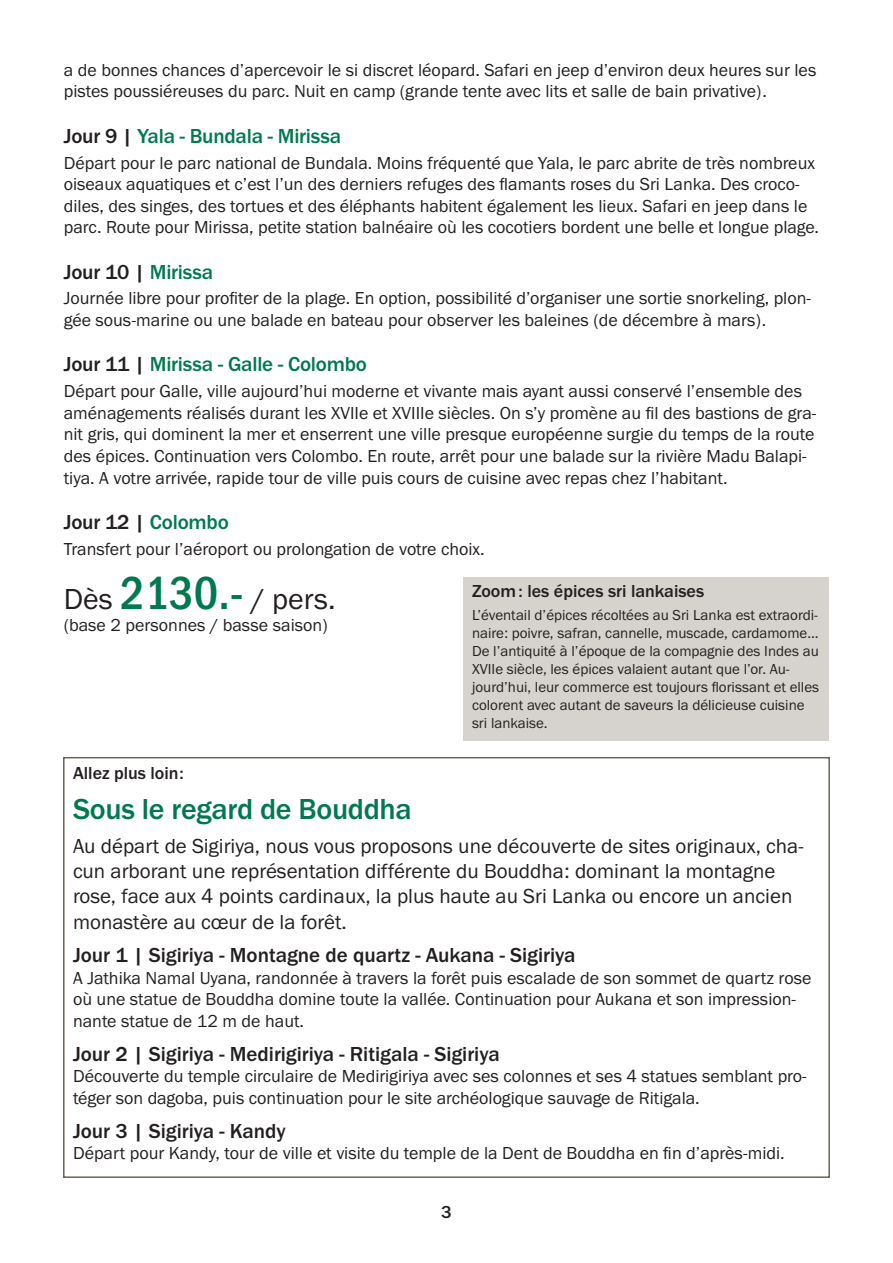
<style>
.page{position:relative;width:893px;height:1263px;background:#fff}
.page>*{position:absolute;margin:0;border:0;box-sizing:border-box;transform-origin:0 0}
.t1{font:500 30px "Franklin Gothic URW";letter-spacing:-.01em;color:#00794e}
.t2{font:30px "Franklin Gothic URW Boo";color:#231f20}
.t3{font:21px/25.2px "Franklin Gothic URW Boo";color:#231f20}
.t4{font:500 21px "Franklin Gothic URW";color:#231f20}
.t5{font:500 21px "Franklin Gothic URW";letter-spacing:-.01em;color:#00794e}
.t6{font:18px/21.6px "Franklin Gothic URW Boo";color:#231f20}
.t7{font:500 18px "Franklin Gothic URW";color:#231f20}
.t8{font:15px/18px "Franklin Gothic URW Boo";color:#231f20}
.s1{color:#231f20}
.s2{color:#00794e}
.s3{font-family:"Franklin Gothic URW Cond";font-weight:500;font-size:48px;color:#00794e}
</style>
<div class="page">
<div style="left:463px;top:577px;width:366px;height:164px;background:#d6d3cf"></div>
<div style="left:63px;top:757px;width:767px;height:421px;border:2px solid #6b6357"></div>
<p class="t6" style="left:64px;top:59px;width:754px">a de bonnes chances d’apercevoir le si discret léopard. Safari en jeep d’environ deux heures sur les pistes poussiéreuses du parc. Nuit en camp (grande tente avec lits et salle de bain privative).</p>
<p class="t5" style="left:64px;top:123px;width:279px"><span class="s1">Jour 9 |</span> Yala - Bundala - Mirissa</p>
<p class="t6" style="left:64px;top:151px;width:757px">Départ pour le parc national de Bundala. Moins fréquenté que Yala, le parc abrite de très nombreux oiseaux aquatiques et c’est l’un des derniers refuges des flamants roses du Sri Lanka. Des croco&shy;diles, des singes, des tortues et des éléphants habitent également les lieux. Safari en jeep dans le parc. Route pour Mirissa, petite station balnéaire où les cocotiers bordent une belle et longue plage.</p>
<p class="t4" style="left:64px;top:259px;width:151px">Jour 10 | <span class="s2">Mirissa</span></p>
<p class="t6" style="left:64px;top:287px;width:749px">Journée libre pour profiter de la plage. En option, possibilité d’organiser une sortie snorkeling, plon&shy;gée sous-marine ou une balade en bateau pour observer les baleines (de décembre à mars).</p>
<p class="t5" style="left:64px;top:351px;width:305px"><span class="s1">Jour 11 |</span> Mirissa - Galle - Colombo</p>
<p class="t6" style="left:64px;top:380px;width:754px">Départ pour Galle, ville aujourd’hui moderne et vivante mais ayant aussi conservé l’ensemble des aménagements réalisés durant les XVIIe et XVIIIe siècles. On s’y promène au fil des bastions de gra&shy;nit gris, qui dominent la mer et enserrent une ville presque européenne surgie du temps de la route des épices. Continuation vers Colombo. En route, arrêt pour une balade sur la rivière Madu Balapi&shy;tiya. A votre arrivée, rapide tour de ville puis cours de cuisine avec repas chez l’habitant.</p>
<p class="t4" style="left:64px;top:509px;width:167px">Jour 12 | <span class="s2">Colombo</span></p>
<p class="t6" style="left:64px;top:538px;width:422px">Transfert pour l’aéroport ou prolongation de votre choix.</p>
<h1 class="t2" style="left:64px;top:580px;width:273px">Dès <span class="s3">2130.-</span> / pers.</h1>
<p class="t6" style="left:64px;top:613px;width:265px">(base 2 personnes / basse saison)</p>
<p class="t7" style="left:472px;top:580px;width:234px">Zoom: les épices sri lankaises</p>
<p class="t8" style="left:472px;top:605px;width:349px">L’éventail d’épices récoltées au Sri Lanka est extraordi&shy;naire: poivre, safran, cannelle, muscade, cardamome… De l’antiquité à l’époque de la compagnie des Indes au XVIIe siècle, les épices valaient autant que l’or. Au&shy;jourd’hui, leur commerce est toujours florissant et elles colorent avec autant de saveurs la délicieuse cuisine sri lankaise.</p>
<p class="t7" style="left:73px;top:762px;width:112px">Allez plus loin:</p>
<h1 class="t1" style="left:73px;top:791px;width:340px">Sous le regard de Bouddha</h1>
<p class="t3" style="left:73px;top:833px;width:732px">Au départ de Sigiriya, nous vous proposons une découverte de sites originaux, cha&shy;cun arborant une représentation différente du Bouddha: dominant la montagne rose, face aux 4 points cardinaux, la plus haute au Sri Lanka ou encore un ancien monastère au cœur de la forêt.</p>
<p class="t4" style="left:73px;top:942px;width:504px">Jour 1 | Sigiriya - Montagne de quartz - Aukana - Sigiriya</p>
<p class="t6" style="left:73px;top:967px;width:740px">A Jathika Namal Uyana, randonnée à travers la forêt puis escalade de son sommet de quartz rose où une statue de Bouddha domine toute la vallée. Continuation pour Aukana et son impression&shy;nante statue de 12 m de haut.</p>
<p class="t4" style="left:73px;top:1041px;width:428px">Jour 2 | Sigiriya - Medirigiriya - Ritigala - Sigiriya</p>
<p class="t6" style="left:73px;top:1065px;width:735px">Découverte du temple circulaire de Medirigiriya avec ses colonnes et ses 4 statues semblant pro&shy;téger son dagoba, puis continuation pour le site archéologique sauvage de Ritigala.</p>
<p class="t4" style="left:73px;top:1118px;width:214px">Jour 3 | Sigiriya - Kandy</p>
<p class="t6" style="left:73px;top:1142px;width:713px">Départ pour Kandy, tour de ville et visite du temple de la Dent de Bouddha en fin d’après-midi.</p>
<p class="t7" style="left:441px;top:1200px;width:12px">3</p>
</div>
